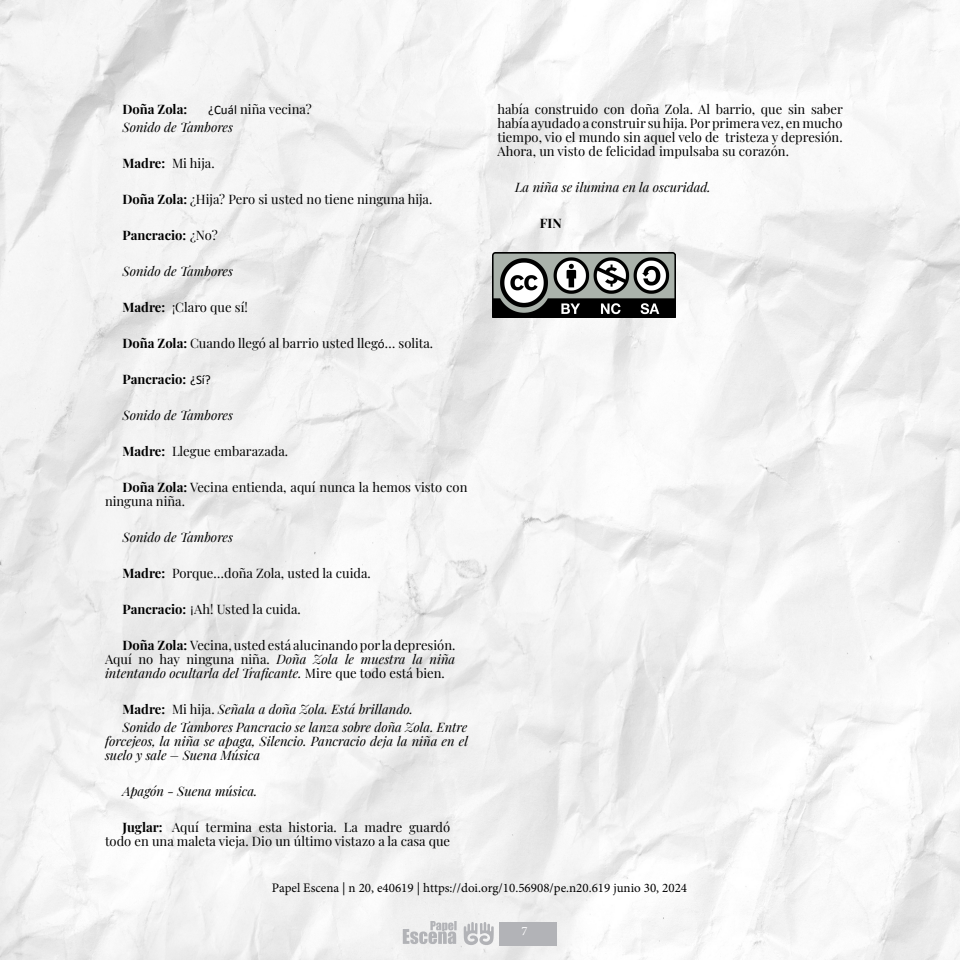
<style>
.page{position:relative;width:960px;height:960px;background:#fff}
.page>*{position:absolute;margin:0;border:0;box-sizing:border-box;transform-origin:0 0}
.Body_Text{font:13px/14px "Playfair Display";color:#000;text-align:justify}
.t1{font:italic 13px/14px "Playfair Display";color:#000;text-align:justify}
.t2{font:13px "Minion Pro";color:#000}
.Subtitulos{font:700 13px "Playfair Display";color:#000}
.t3{font:12.65px "Minion Pro";color:#fff}
.s1{font-family:"Calibri"}
.s2{font-weight:700}
.s3{font-weight:400}
.s4{font-family:"Calibri";font-weight:400}
.s5{font-style:italic}
.s6{font-weight:700;font-style:normal}
.s7{font-style:normal}
</style>
<div class="page">
<img style="left:0;top:0;width:960px;height:960px">
<img style="left:492px;top:252px;width:184px;height:65px">
<div style="left:499px;top:922px;width:58px;height:23px;background:#b2b3b7"></div>
<svg style="left:464px;top:922px;width:30px;height:24px"></svg>
<svg style="left:403px;top:921px;width:54px;height:23px"></svg>
<p class="Subtitulos" style="left:123px;top:99px;width:66px">Doña Zola:</p>
<p class="Body_Text" style="left:208px;top:101px;width:105px"><span class="s1">¿Cuál</span> niña vecina?</p>
<p class="t1" style="left:123px;top:119px;width:112px">Sonido de Tambores</p>
<p class="Body_Text" style="left:123px;top:155px;width:94px"><span class="s2">Madre:</span> Mi hija.</p>
<p class="Body_Text" style="left:123px;top:191px;width:311px"><span class="s2">Doña Zola:</span> ¿Hija? Pero si usted no tiene ninguna hija.</p>
<p class="Subtitulos" style="left:123px;top:225px;width:97px">Pancracio: <span class="s3">¿No?</span></p>
<p class="t1" style="left:123px;top:263px;width:112px">Sonido de Tambores</p>
<p class="Body_Text" style="left:123px;top:299px;width:127px"><span class="s2">Madre:</span> ¡Claro que sí!</p>
<p class="Body_Text" style="left:123px;top:335px;width:312px"><span class="s2">Doña Zola:</span> Cuando llegó al barrio usted lleg<span class="s1">ó</span>… solita.</p>
<p class="Subtitulos" style="left:123px;top:369px;width:90px">Pancracio: <span class="s4">¿Sí?</span></p>
<p class="t1" style="left:123px;top:407px;width:112px">Sonido de Tambores</p>
<p class="Body_Text" style="left:123px;top:443px;width:167px"><span class="s2">Madre:</span> Llegue embarazada.</p>
<p class="Body_Text" style="left:105px;top:479px;width:364px;text-indent:18px"><span class="s2">Doña Zola:</span> Vecina entienda, aquí nunca la hemos visto con ninguna niña.</p>
<p class="t1" style="left:123px;top:529px;width:112px">Sonido de Tambores</p>
<p class="Body_Text" style="left:123px;top:565px;width:250px"><span class="s2">Madre:</span> Porque…doña Zola, usted la cuida.</p>
<p class="Body_Text" style="left:123px;top:601px;width:180px"><span class="s2">Pancracio:</span> <span class="s1">¡</span>Ah! Usted la cuida.</p>
<p class="Body_Text" style="left:105px;top:637px;width:352px;text-indent:18px"><span class="s2">Doña Zola:</span> Vecina, usted está alucinando por la depresión.<br>Aquí no hay ninguna niña. <span class="s5">Doña Zola le muestra la niña intentando ocultarla del Traficante.</span> Mire que todo está bien.</p>
<p class="t1" style="left:123px;top:701px;width:292px"><span class="s6">Madre:</span> <span class="s7">Mi hija.</span> Señala a doña Zola. Está brillando.</p>
<p class="t1" style="left:105px;top:719px;width:364px;text-indent:17px">Sonido de Tambores Pancracio se lanza sobre doña Zola. Entre forcejeos, la niña se apaga, Silencio. Pancracio deja la niña en el suelo y sale – Suena Música</p>
<p class="t1" style="left:123px;top:783px;width:136px">Apagón - Suena música.</p>
<p class="Body_Text" style="left:105px;top:819px;width:347px;text-align:right"><span class="s2">Juglar:</span> Aquí termina esta historia. La madre guardó todo en una maleta vieja. Dio un último vistazo a la casa que</p>
<p class="Body_Text" style="left:498px;top:101px;width:347px">había construido con doña Zola. Al barrio, que sin saber había ayudado a construir su hija. Por primera vez, en mucho tiempo, vio el mundo sin aquel velo de tristeza y depresión.<br>Ahora, un visto de felicidad impulsaba su corazón.</p>
<p class="t1" style="left:515px;top:179px;width:197px">La niña se ilumina en la oscuridad.</p>
<p class="Subtitulos" style="left:540px;top:213px;width:23px">FIN</p>
<p class="t2" style="left:272px;top:879px;width:417px">Papel Escena | n 20, e40619 | https://doi.org/10.56908/pe.n20.619 junio 30, 2024</p>
<p class="t3" style="left:522px;top:922px;width:8px">7</p>
</div>
